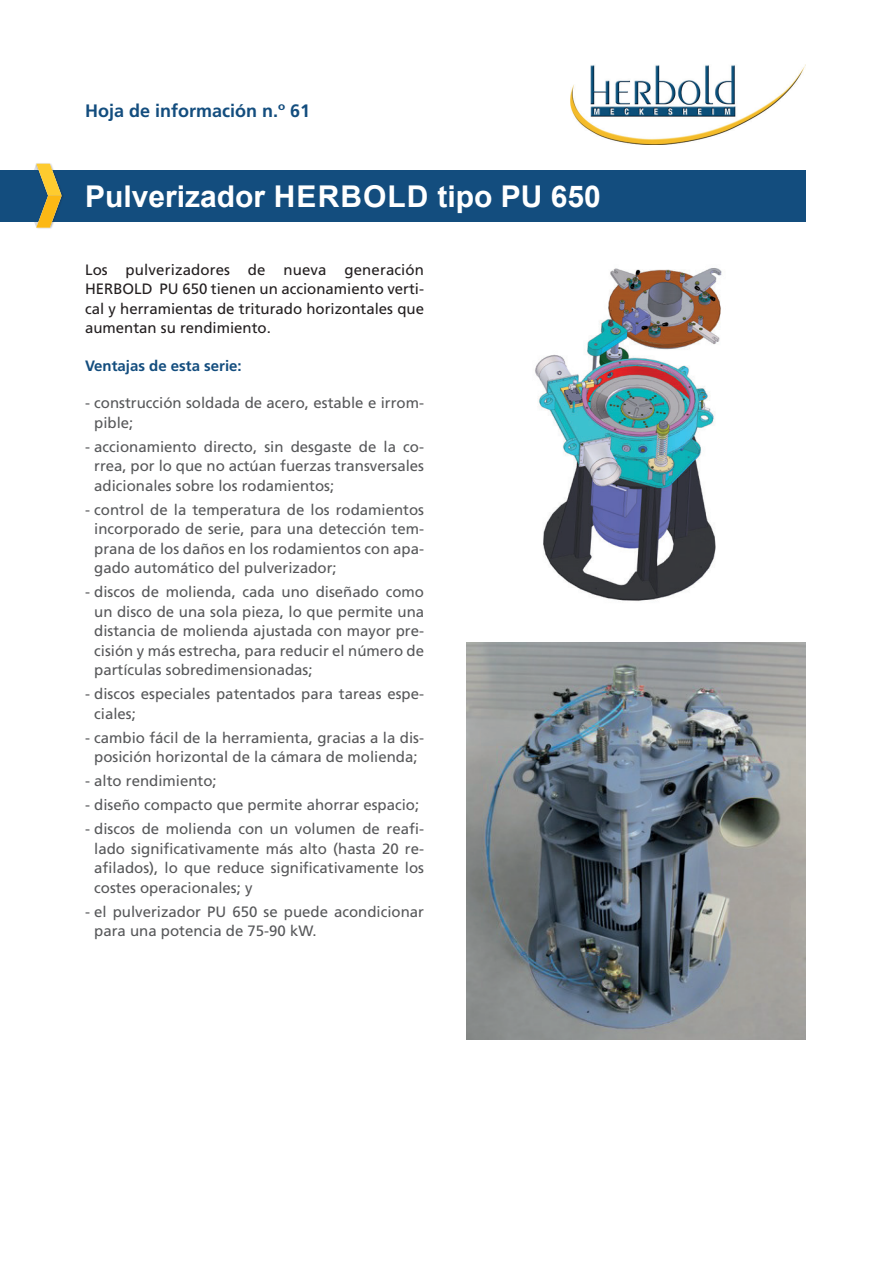
<style>
.page{position:relative;width:893px;height:1263px;background:#fff}
.page>*{position:absolute;margin:0;border:0;box-sizing:border-box;transform-origin:0 0}
.t1{font:700 30px "Arial";color:#fff}
.t2{font:700 18px "Frutiger LT Pro";color:#134d7e}
.t3{font:15px/19.5px "Frutiger LT Pro";color:#57585a;text-align:justify}
.t4{font:15px/19.5px "Frutiger LT Pro";color:#231f20;text-align:justify}
.t5{font:700 15px "Frutiger LT Pro";color:#134d7e}
</style>
<div class="page">
<div style="left:0;top:170px;width:806px;height:51px;background:#134d7e"></div>
<div style="left:35px;top:163px;width:29px;height:36px;background:#231f20;opacity:.4"></div>
<div style="left:35px;top:194px;width:30px;height:36px;background:#231f20;opacity:.4"></div>
<svg style="left:25px;top:164px;width:37px;height:64px"></svg>
<img style="left:466px;top:643px;width:340px;height:396px">
<img style="left:535px;top:268px;width:187px;height:333px">
<img style="left:570px;top:65px;width:236px;height:80px">
<p class="t2" style="left:85px;top:100px;width:227px">Hoja de información n.º 61</p>
<h1 class="t1" style="left:85px;top:175px;width:517px">Pulverizador HERBOLD tipo PU 650</h1>
<p class="t4" style="left:85px;top:260px;width:341px">Los pulverizadores de nueva generación HERBOLD PU 650 tienen un accionamiento verti&shy;cal y herramientas de triturado horizontales que aumentan su rendimiento.</p>
<p class="t5" style="left:85px;top:357px;width:158px">Ventajas de esta serie:</p>
<p class="t3" style="left:94px;top:393px;width:331px;text-indent:-9px">- construcción soldada de acero, estable e irrom&shy;pible;</p>
<p class="t3" style="left:94px;top:437px;width:331px;text-indent:-9px">- accionamiento directo, sin desgaste de la co&shy;rrea, por lo que no actúan fuerzas transversales adicionales sobre los rodamientos;</p>
<p class="t3" style="left:94px;top:500px;width:331px;text-indent:-9px">- control de la temperatura de los rodamientos incorporado de serie, para una detección tem&shy;prana de los daños en los rodamientos con apa&shy;gado automático del pulverizador;</p>
<p class="t3" style="left:94px;top:582px;width:331px;text-indent:-9px">- discos de molienda, cada uno diseñado como un disco de una sola pieza, lo que permite una distancia de molienda ajustada con mayor pre&shy;cisión y más estrecha, para reducir el número de partículas sobredimensionadas;</p>
<p class="t3" style="left:94px;top:684px;width:331px;text-indent:-9px">- discos especiales patentados para tareas espe&shy;ciales;</p>
<p class="t3" style="left:85px;top:728px;width:341px;text-align:center">- cambio fácil de la herramienta, gracias a la dis&shy;posición horizontal de la cámara de molienda;</p>
<p class="t3" style="left:85px;top:771px;width:133px">- alto rendimiento;</p>
<p class="t3" style="left:85px;top:795px;width:336px">- diseño compacto que permite ahorrar espacio;</p>
<p class="t3" style="left:94px;top:819px;width:331px;text-indent:-9px">- discos de molienda con un volumen de reafi&shy;lado significativamente más alto (hasta 20 re&shy;afilados), lo que reduce significativamente los costes operacionales; y</p>
<p class="t3" style="left:94px;top:902px;width:331px;text-indent:-9px">- el pulverizador PU 650 se puede acondicionar para una potencia de 75-90 kW.</p>
</div>
